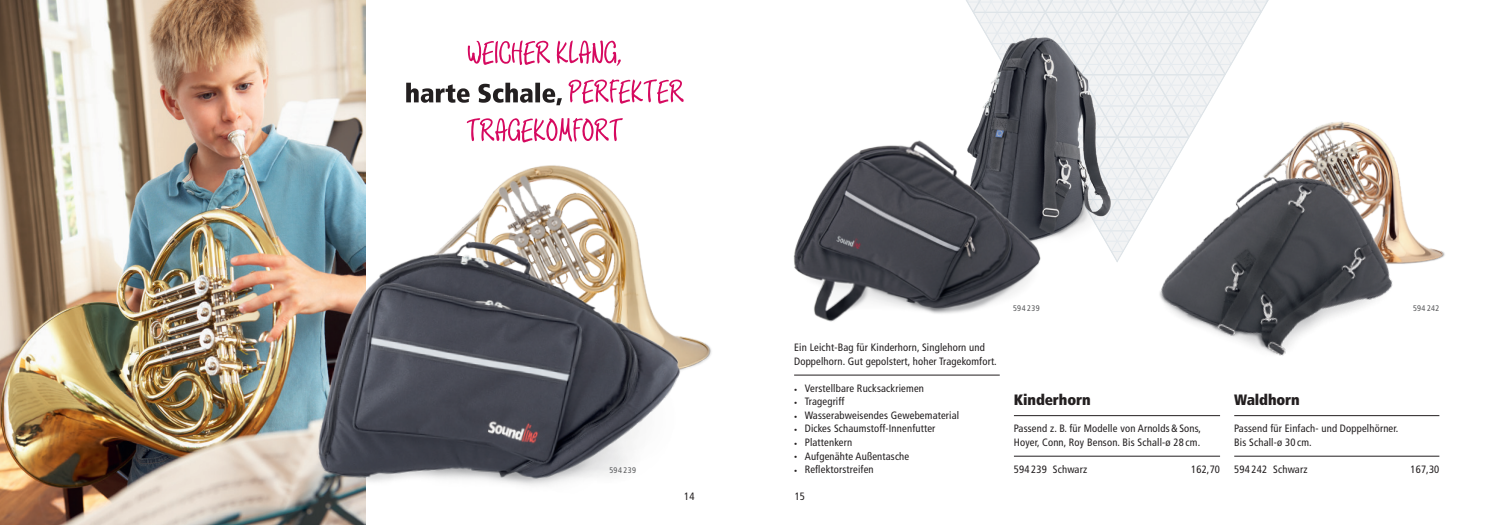
<style>
.page{position:relative;width:1489px;height:525px;background:#fff}
.page>*{position:absolute;margin:0;border:0;box-sizing:border-box;transform-origin:0 0}
.t1{font:900 condensed 15px "Frutiger LT Com";letter-spacing:-.01em;color:#231f20}
.t2{font:condensed 10.62px/13.5px "Frutiger LT Com";letter-spacing:.015em;color:#231f20}
.t3{font:condensed 8.12px "Frutiger LT Com";letter-spacing:.05em;color:#57585a}
.s1{font-size:6.25px}
</style>
<div class="page">
<img style="left:0;top:0;width:365px;height:524px">
<svg style="left:966px;top:0;width:303px;height:262px"></svg>
<img style="left:513px;top:165px;width:78px;height:11px">
<img style="left:227px;top:176px;width:485px;height:348px">
<img style="left:966px;top:34px;width:155px;height:220px">
<img style="left:793px;top:126px;width:264px;height:196px">
<img style="left:1252px;top:113px;width:193px;height:150px">
<img style="left:1141px;top:142px;width:281px;height:214px">
<svg style="left:467px;top:118px;width:156px;height:24px"></svg>
<svg style="left:568px;top:79px;width:115px;height:25px"></svg>
<svg style="left:406px;top:83px;width:156px;height:22px"></svg>
<svg style="left:468px;top:40px;width:152px;height:26px"></svg>
<hr style="left:1013px;top:415px;width:206px;height:1px;background:#231f20">
<hr style="left:1013px;top:455px;width:206px;height:1px;background:#231f20">
<hr style="left:1234px;top:415px;width:205px;height:1px;background:#231f20">
<hr style="left:1234px;top:455px;width:205px;height:1px;background:#231f20">
<hr style="left:794px;top:374px;width:205px;height:1px;background:#231f20">
<p class="t3" style="left:609px;top:465px;width:28px">594 239</p>
<p class="t2" style="left:794px;top:341px;width:204px">Ein Leicht-Bag für Kinderhorn, Singlehorn und<br>Doppelhorn. Gut gepolstert, hoher Tragekomfort.</p>
<p class="t2" style="left:794px;top:381px;width:131px"><span class="s1">•</span> Verstellbare Rucksackriemen</p>
<p class="t2" style="left:794px;top:395px;width:52px"><span class="s1">•</span> Tragegriff</p>
<p class="t2" style="left:794px;top:408px;width:167px"><span class="s1">•</span> Wasserabweisendes Gewebematerial</p>
<p class="t2" style="left:794px;top:422px;width:143px"><span class="s1">•</span> Dickes Schaumstoff-Innenfutter</p>
<p class="t2" style="left:794px;top:435px;width:60px"><span class="s1">•</span> Plattenkern</p>
<p class="t2" style="left:794px;top:449px;width:117px"><span class="s1">•</span> Aufgenähte Außentasche</p>
<p class="t2" style="left:794px;top:462px;width:81px"><span class="s1">•</span> Reflektorstreifen</p>
<p class="t2" style="left:684px;top:489px;width:12px">14</p>
<p class="t2" style="left:794px;top:489px;width:12px">15</p>
<p class="t3" style="left:1012px;top:303px;width:28px">594 239</p>
<p class="t3" style="left:1412px;top:303px;width:28px">594 242</p>
<h1 class="t1" style="left:1013px;top:391px;width:78px">Kinderhorn</h1>
<p class="t2" style="left:1013px;top:422px;width:189px">Passend z. B. für Modelle von Arnolds &amp; Sons,<br>Hoyer, Conn, Roy Benson. Bis Schall-ø 28 cm.</p>
<p class="t2" style="left:1013px;top:462px;width:75px">594 239 Schwarz</p>
<p class="t2" style="left:1191px;top:462px;width:30px">162,70</p>
<h1 class="t1" style="left:1234px;top:391px;width:67px">Waldhorn</h1>
<p class="t2" style="left:1234px;top:422px;width:166px">Passend für Einfach- und Doppelhörner.<br>Bis Schall-ø 30 cm.</p>
<p class="t2" style="left:1234px;top:462px;width:75px">594 242 Schwarz</p>
<p class="t2" style="left:1410px;top:462px;width:30px">167,30</p>
</div>
